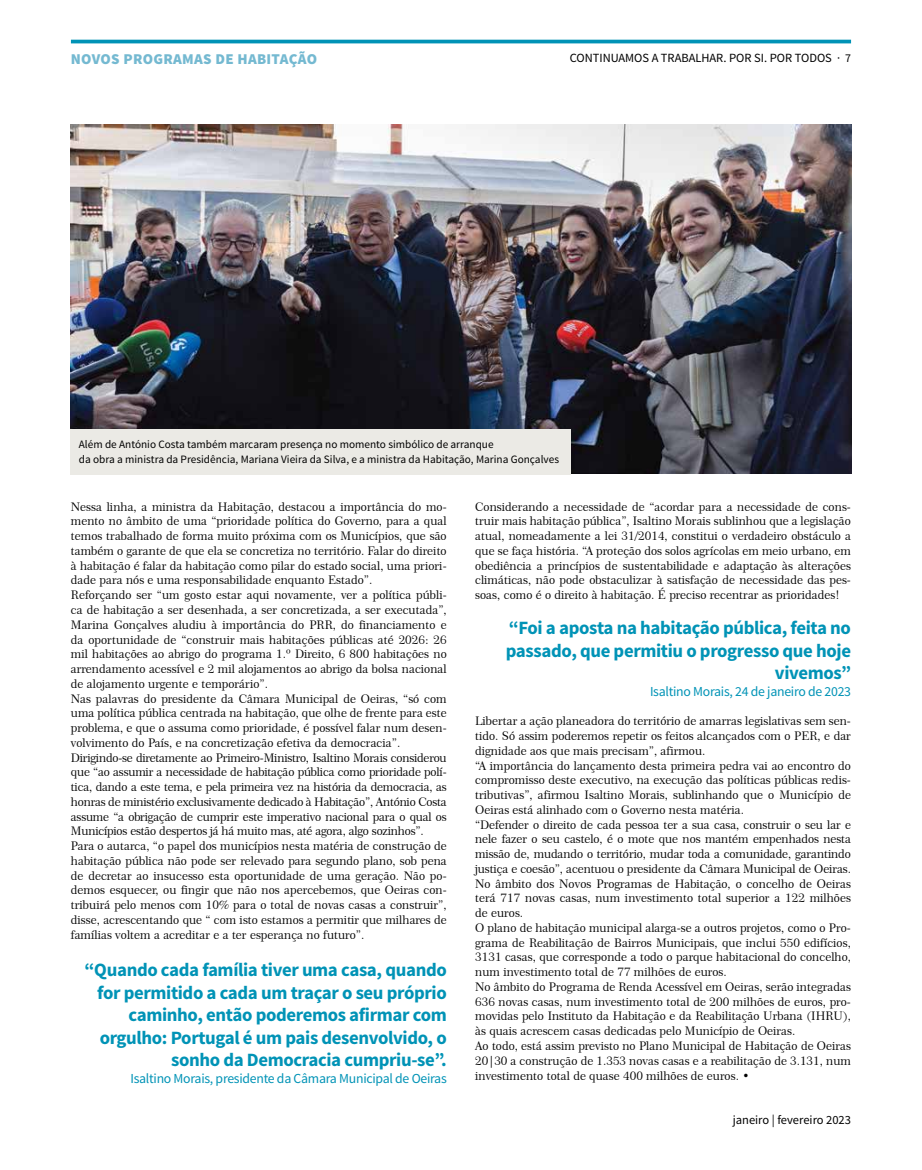
<style>
.page{position:relative;width:922px;height:1170px;background:#fff}
.page>*{position:absolute;margin:0;border:0;box-sizing:border-box;transform-origin:0 0}
.t1{font:700 18.75px/22.5px "Source Sans Pro";letter-spacing:-.02em;color:#0093b6;text-align:right}
.t2{font:900 15px "Source Sans Pro";letter-spacing:.02em;color:#74b9d1}
.t3{font:13.75px "Source Sans Pro";letter-spacing:-.02em;color:#0093b6}
.t4{font:12.5px "Source Sans Pro";color:#000}
.t5{font:11.88px/14.8px "Century 751 BT Roman B";color:#000}
.t6{font:11.25px/14.8px "Source Sans Pro";color:#000}
.s1{font-size:11.88px}
.s2{font-family:"Century 751 BT Bold B"}
</style>
<div class="page">
<hr style="left:71px;top:40px;width:779px;height:3px;background:#0093b6">
<img style="left:71px;top:124px;width:779px;height:349px">
<div style="left:71px;top:429px;width:499px;height:45px;background:#ebeae5"></div>
<p class="t2" style="left:71px;top:49px;width:247px">NOVOS PROGRAMAS DE HABITAÇÃO</p>
<p class="t4" style="left:569px;top:50px;width:282px">CONTINUAMOS A TRABALHAR. POR SI. POR TODOS · <span class="s1">7</span></p>
<p class="t6" style="left:79px;top:437px;width:481px">Além de António Costa também marcaram presença no momento simbólico de arranque<br>da obra a ministra da Presidência, Mariana Vieira da Silva, e a ministra da Habitação, Marina Gonçalves</p>
<p class="t5" style="left:71px;top:499px;width:377px">Nessa linha, a ministra da Habitação, destacou a importância do mo&shy;mento no âmbito de uma “prioridade política do Governo, para a qual temos trabalhado de forma muito próxima com os Municípios, que são também o garante de que ela se concretiza no território. Falar do direito à habitação é falar da habitação como pilar do estado social, uma priori&shy;dade para nós e uma responsabilidade enquanto Estado”.<br>Reforçando ser “um gosto estar aqui novamente, ver a política públi&shy;ca de habitação a ser desenhada, a ser concretizada, a ser executada”, Marina Gonçalves aludiu à importância do PRR, do financiamento e da oportunidade de “construir mais habitações públicas até 2026: 26 mil habitações ao abrigo do programa 1.º Direito, 6 800 habitações no arrendamento acessível e 2 mil alojamentos ao abrigo da bolsa nacional de alojamento urgente e temporário”.<br>Nas palavras do presidente da Câmara Municipal de Oeiras, “só com uma política pública centrada na habitação, que olhe de frente para este problema, e que o assuma como prioridade, é possível falar num desen&shy;volvimento do País, e na concretização efetiva da democracia”.<br>Dirigindo-se diretamente ao Primeiro-Ministro, Isaltino Morais considerou que “ao assumir a necessidade de habitação pública como prioridade polí&shy;tica, dando a este tema, e pela primeira vez na história da democracia, as honras de ministério exclusivamente dedicado à Habitação”, António Costa assume “a obrigação de cumprir este imperativo nacional para o qual os Municípios estão despertos já há muito mas, até agora, algo sozinhos”.<br>Para o autarca, “o papel dos municípios nesta matéria de construção de habitação pública não pode ser relevado para segundo plano, sob pena de decretar ao insucesso esta oportunidade de uma geração. Não po&shy;demos esquecer, ou fingir que não nos apercebemos, que Oeiras con&shy;tribuirá pelo menos com 10% para o total de novas casas a construir”, disse, acrescentando que “ com isto estamos a permitir que milhares de famílias voltem a acreditar e a ter esperança no futuro”.</p>
<h1 class="t1" style="left:85px;top:959px;width:363px">“Quando cada família tiver uma casa, quando for permitido a cada um traçar o seu próprio caminho, então poderemos afirmar com orgulho: Portugal é um pais desenvolvido, o sonho da Democracia cumpriu-se”.</h1>
<p class="t3" style="left:130px;top:1069px;width:318px">Isaltino Morais, presidente da Câmara Municipal de Oeiras</p>
<p class="t5" style="left:475px;top:499px;width:377px;text-align:justify">Considerando a necessidade de “acordar para a necessidade de cons&shy;truir mais habitação pública”, Isaltino Morais sublinhou que a legislação atual, nomeadamente a lei 31/2014, constitui o verdadeiro obstáculo a que se faça história. “A proteção dos solos agrícolas em meio urbano, em obediência a princípios de sustentabilidade e adaptação às alterações climáticas, não pode obstaculizar à satisfação de necessidade das pes&shy;soas, como é o direito à habitação. É preciso recentrar as prioridades!</p>
<h1 class="t1" style="left:505px;top:617px;width:347px">“Foi a aposta na habitação pública, feita no passado, que permitiu o progresso que hoje vivemos”</h1>
<p class="t3" style="left:649px;top:682px;width:202px">Isaltino Morais, 24 de janeiro de 2023</p>
<p class="t5" style="left:475px;top:713px;width:377px">Libertar a ação planeadora do território de amarras legislativas sem sen&shy;tido. Só assim poderemos repetir os feitos alcançados com o PER, e dar dignidade aos que mais precisam”, afirmou.<br>“A importância do lançamento desta primeira pedra vai ao encontro do compromisso deste executivo, na execução das políticas públicas redis&shy;tributivas”, afirmou Isaltino Morais, sublinhando que o Município de Oeiras está alinhado com o Governo nesta matéria.<br>“Defender o direito de cada pessoa ter a sua casa, construir o seu lar e nele fazer o seu castelo, é o mote que nos mantém empenhados nesta missão de, mudando o território, mudar toda a comunidade, garantindo justiça e coesão”, acentuou o presidente da Câmara Municipal de Oeiras.<br>No âmbito dos Novos Programas de Habitação, o concelho de Oeiras terá 717 novas casas, num investimento total superior a 122 milhões de euros.<br>O plano de habitação municipal alarga-se a outros projetos, como o Pro&shy;grama de Reabilitação de Bairros Municipais, que inclui 550 edifícios, 3131 casas, que corresponde a todo o parque habitacional do concelho, num investimento total de 77 milhões de euros.<br>No âmbito do Programa de Renda Acessível em Oeiras, serão integradas 636 novas casas, num investimento total de 200 milhões de euros, pro&shy;movidas pelo Instituto da Habitação e da Reabilitação Urbana (IHRU), às quais acrescem casas dedicadas pelo Município de Oeiras.<br>Ao todo, está assim previsto no Plano Municipal de Habitação de Oeiras 20|30 a construção de 1.353 novas casas e a reabilitação de 3.131, num investimento total de quase 400 milhões de euros. <span class="s2">•</span></p>
<p class="t4" style="left:732px;top:1112px;width:120px">janeiro | fevereiro 2023</p>
</div>
